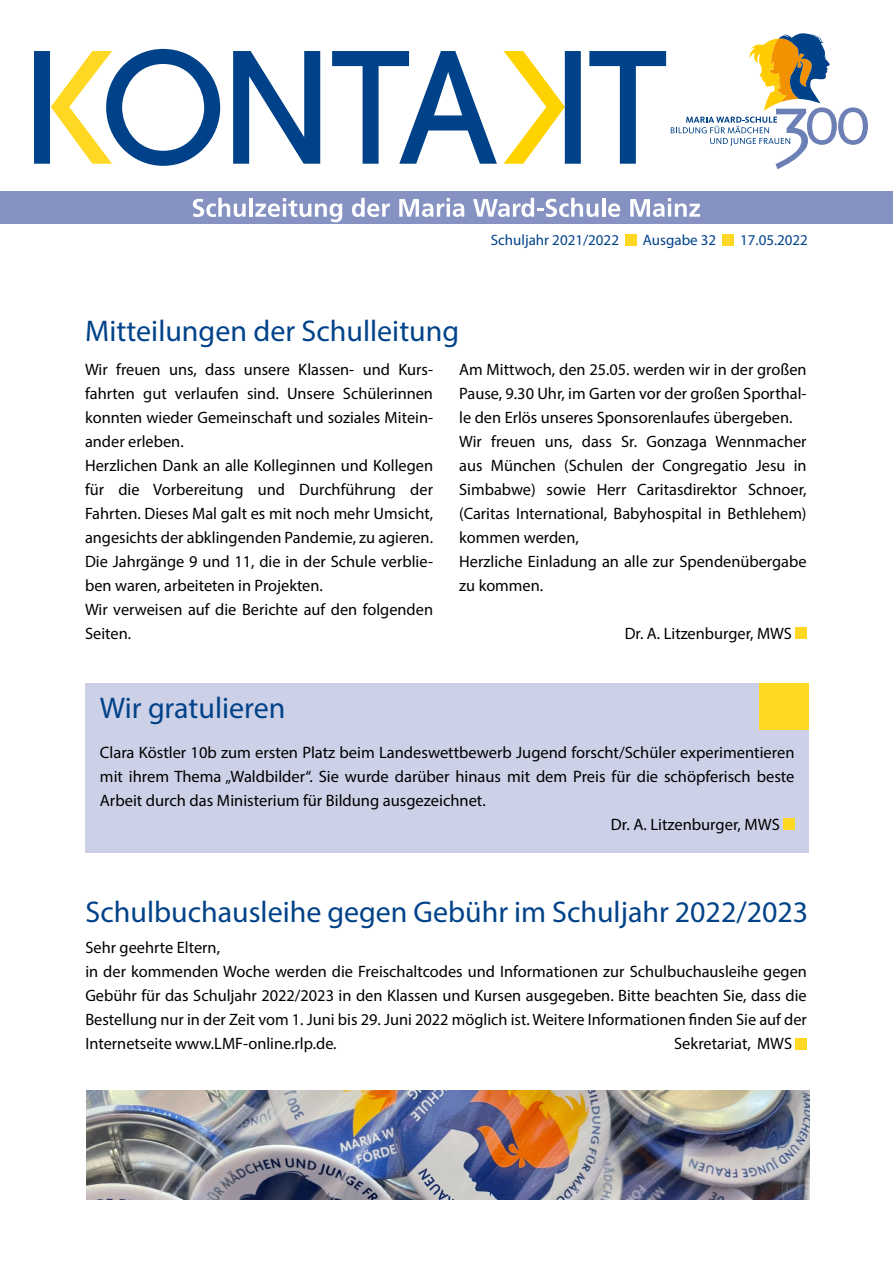
<style>
.page{position:relative;width:893px;height:1263px;background:#fff}
.page>*{position:absolute;margin:0;border:0;box-sizing:border-box;transform-origin:0 0}
.t1{font:30px "Myriad Pro";color:#004289}
.t2{font:16.5px/24px "Myriad Pro";color:#000}
.t3{font:15px "Myriad Pro";color:#004289}
</style>
<div class="page">
<svg style="left:233px;top:51px;width:87px;height:113px"></svg>
<svg style="left:332px;top:51px;width:165px;height:113px"></svg>
<svg style="left:504px;top:51px;width:77px;height:113px"></svg>
<svg style="left:34px;top:49px;width:186px;height:117px"></svg>
<div style="left:0;top:192px;width:893px;height:32px;background:#8693c2"></div>
<svg style="left:193px;top:198px;width:53px;height:19px"></svg>
<hr style="left:249px;top:198px;width:4px;height:19px;background:#fff">
<svg style="left:255px;top:198px;width:87px;height:24px"></svg>
<svg style="left:352px;top:198px;width:38px;height:19px"></svg>
<svg style="left:399px;top:198px;width:65px;height:19px"></svg>
<svg style="left:473px;top:198px;width:125px;height:19px"></svg>
<hr style="left:602px;top:198px;width:3px;height:19px;background:#fff">
<svg style="left:608px;top:203px;width:12px;height:14px"></svg>
<svg style="left:630px;top:198px;width:70px;height:19px"></svg>
<div style="left:625px;top:234px;width:11px;height:11px;background:#ffd823"></div>
<div style="left:723px;top:234px;width:11px;height:11px;background:#ffd823"></div>
<svg style="left:589px;top:33px;width:279px;height:136px"></svg>
<div style="left:795px;top:628px;width:12px;height:11px;background:#ffd823"></div>
<div style="left:85px;top:684px;width:723px;height:169px;background:#cdd1e8"></div>
<div style="left:759px;top:684px;width:49px;height:46px;background:#ffd823"></div>
<div style="left:783px;top:819px;width:11px;height:11px;background:#ffd823"></div>
<div style="left:796px;top:1038px;width:11px;height:11px;background:#ffd823"></div>
<img style="left:86px;top:1091px;width:723px;height:108px">
<h1 class="t1" style="left:85px;top:313px;width:376px">Mitteilungen der Schulleitung</h1>
<p class="t3" style="left:491px;top:231px;width:130px">Schuljahr 2021/2022</p>
<p class="t3" style="left:643px;top:231px;width:75px">Ausgabe 32</p>
<p class="t3" style="left:740px;top:231px;width:69px">17.05.2022</p>
<p class="t2" style="left:85px;top:357px;width:350px">Wir freuen uns, dass unsere Klassen- und Kurs&shy;fahrten gut verlaufen sind. Unsere Schülerinnen konnten wieder Gemeinschaft und soziales Mitein&shy;ander erleben.<br>Herzlichen Dank an alle Kolleginnen und Kollegen für die Vorbereitung und Durchführung der Fahrten. Dieses Mal galt es mit noch mehr Umsicht, angesichts der abklingenden Pandemie, zu agieren.<br>Die Jahrgänge 9 und 11, die in der Schule verblie&shy;ben waren, arbeiteten in Projekten.<br>Wir verweisen auf die Berichte auf den folgenden Seiten.</p>
<p class="t2" style="left:459px;top:357px;width:349px">Am Mittwoch, den 25.05. werden wir in der großen Pause, 9.30 Uhr, im Garten vor der großen Sporthal&shy;le den Erlös unseres Sponsorenlaufes übergeben.<br>Wir freuen uns, dass Sr. Gonzaga Wennmacher aus München (Schulen der Congregatio Jesu in Simbabwe) sowie Herr Caritasdirektor Schnoer, (Caritas International, Babyhospital in Bethlehem) kommen werden,<br>Herzliche Einladung an alle zur Spendenübergabe zu kommen.</p>
<p class="t2" style="left:625px;top:621px;width:169px">Dr. A. Litzenburger, MWS</p>
<h1 class="t1" style="left:100px;top:690px;width:187px">Wir gratulieren</h1>
<p class="t2" style="left:100px;top:740px;width:696px">Clara Köstler 10b zum ersten Platz beim Landeswettbewerb Jugend forscht/Schüler experimentieren</p>
<p class="t2" style="left:100px;top:764px;width:696px">mit ihrem Thema „Waldbilder“. Sie wurde darüber hinaus mit dem Preis für die schöpferisch beste</p>
<p class="t2" style="left:100px;top:788px;width:387px">Arbeit durch das Ministerium für Bildung ausgezeichnet.</p>
<p class="t2" style="left:611px;top:812px;width:170px">Dr. A. Litzenburger, MWS</p>
<h1 class="t1" style="left:85px;top:893px;width:724px">Schulbuchausleihe gegen Gebühr im Schuljahr 2022/2023</h1>
<p class="t2" style="left:85px;top:935px;width:723px">Sehr geehrte Eltern,<br>in der kommenden Woche werden die Freischaltcodes und Informationen zur Schulbuchausleihe gegen Gebühr für das Schuljahr 2022/2023 in den Klassen und Kursen ausgegeben. Bitte beachten Sie, dass die Bestellung nur in der Zeit vom 1. Juni bis 29. Juni 2022 möglich ist. Weitere Informationen finden Sie auf der Internetseite www.LMF-online.rlp.de.</p>
<p class="t2" style="left:674px;top:1031px;width:120px">Sekretariat, MWS</p>
</div>
